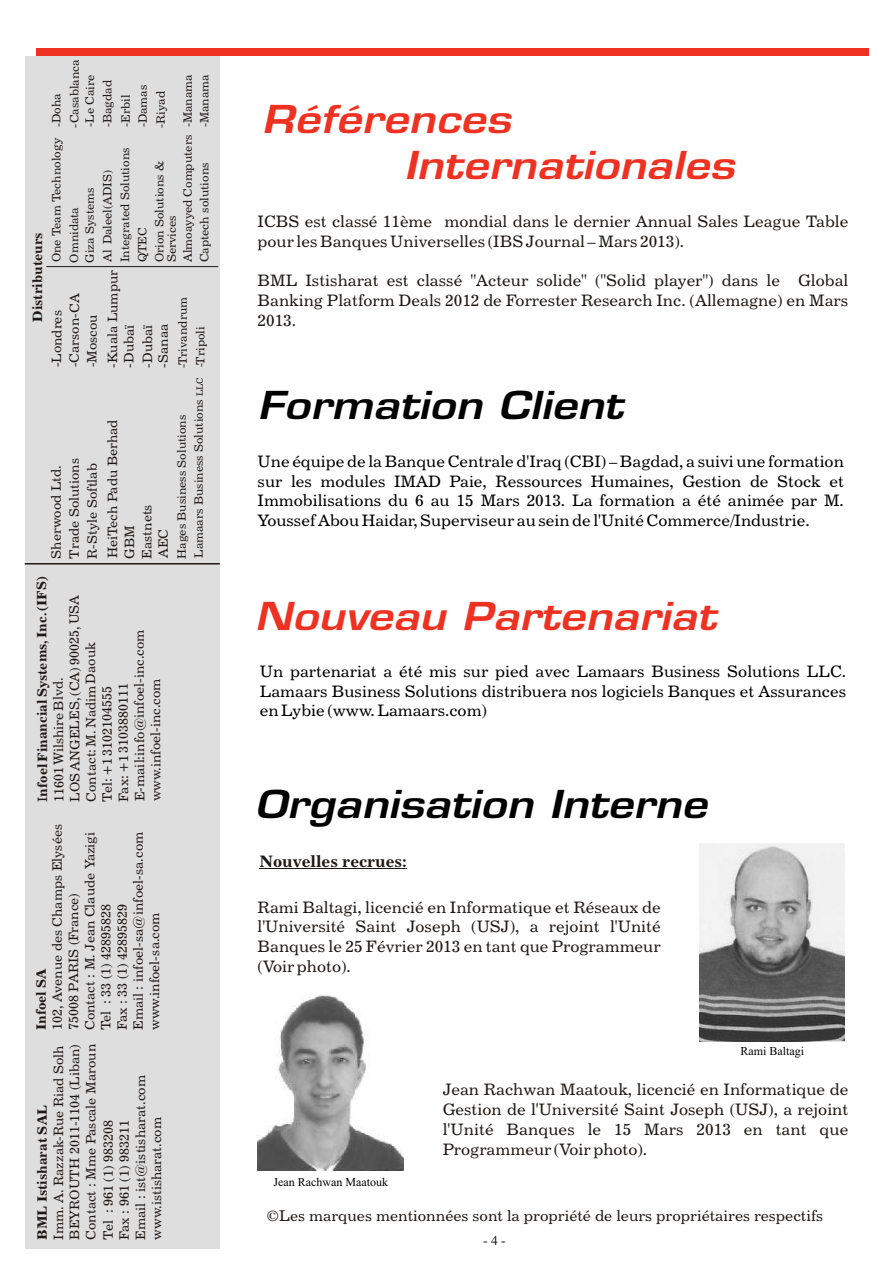
<style>
.page{position:relative;width:884px;height:1263px;background:#fff}
.page>*{position:absolute;margin:0;border:0;box-sizing:border-box;transform-origin:0 0}
.t1{font:italic 700 42.15px/46px "Eurose";color:#ef3122}
.t2{font:italic 700 42.15px "Eurose";color:#000}
.t3{font:16.5px/19.8px "Century 731 BT Roman A";color:#1f1a17;text-align:justify}
.t4{font:16.5px/19.8px "Century 731 BT Roman A";color:#000;text-align:justify}
.t5{font:16.5px "Century 731 BT Roman A,Bold";color:#1f1a17}
.t6{font:15.45px "Century 731 BT Roman A";color:#1f1a17}
.t7{font:13.5px/16.2px "Century 731 BT Roman A";color:#1f1a17}
.t8{font:13.5px "Century 731 BT Roman A,Bold";color:#1f1a17}
.t9{font:13.5px "Times New Roman";color:#1f1a17}
.t10{font:12px/17.7px "Century 731 BT Roman A";color:#1f1a17}
.t11{font:12px "Times New Roman";color:#000}
.s1{font-size:9px}
.s2{font-family:"Century 731 BT Roman A"}
</style>
<div class="page">
<img style="left:258px;top:995px;width:146px;height:175px">
<div style="left:36px;top:48px;width:832px;height:8px;background:#ef3122"></div>
<div style="left:25px;top:57px;width:195px;height:1192px;background:#dedede"></div>
<hr style="left:46px;top:266px;width:172px;height:1px;background:#1f1a17">
<hr style="left:25px;top:563px;width:195px;height:1px;background:#1f1a17">
<hr style="left:259px;top:868px;width:148px;height:1px;background:#1f1a17">
<img style="left:699px;top:843px;width:146px;height:198px">
<p class="t8" style="left:32px;top:322px;width:91px;rotate:-90deg">Distributeurs</p>
<p class="t10" style="left:49px;top:127px;width:35px;rotate:-90deg">D- oha</p>
<p class="t10" style="left:67px;top:128px;width:70px;rotate:-90deg">- sabla ca</p>
<p class="t10" style="left:68px;top:127px;width:57px;line-height:15.3px;text-align:right;rotate:-90deg">n<br>-Le Caire</p>
<p class="t10" style="left:67px;top:123px;width:17px;rotate:-90deg">Ca</p>
<p class="t10" style="left:99px;top:127px;width:49px;line-height:18.1px;rotate:-90deg">-Bagdad -Erbil</p>
<p class="t10" style="left:135px;top:127px;width:44px;rotate:-90deg">-Damas</p>
<p class="t10" style="left:153px;top:128px;width:38px;rotate:-90deg">-Riyad</p>
<p class="t10" style="left:180px;top:127px;width:54px;rotate:-90deg">-Manama</p>
<p class="t10" style="left:197px;top:127px;width:54px;rotate:-90deg">-Manama</p>
<p class="t10" style="left:180px;top:262px;width:129px;rotate:-90deg">Almoayyed Computers</p>
<p class="t10" style="left:49px;top:262px;width:126px;rotate:-90deg">One Team Technology</p>
<p class="t10" style="left:99px;top:262px;width:116px;rotate:-90deg">Al Daleel(ADIS)<br>Integrated Solutions</p>
<p class="t10" style="left:152px;top:262px;width:103px;rotate:-90deg">Orion Solutions &amp;</p>
<p class="t10" style="left:197px;top:262px;width:101px;rotate:-90deg">Captech solutions</p>
<p class="t10" style="left:67px;top:263px;width:77px;line-height:15.8px;rotate:-90deg">Omnidata<br>Giza Systems</p>
<p class="t10" style="left:164px;top:262px;width:49px;rotate:-90deg">Services</p>
<p class="t10" style="left:134px;top:262px;width:36px;rotate:-90deg">QTEC</p>
<p class="t7" style="left:49px;top:367px;width:75px;line-height:17.7px;rotate:-90deg">-Lond es -Carson-CA -Moscou</p>
<p class="t7" style="left:50px;top:329px;width:8px;rotate:-90deg">r</p>
<p class="t7" style="left:106px;top:368px;width:99px;rotate:-90deg">-Kuala L mpur</p>
<p class="t7" style="left:106px;top:313px;width:10px;rotate:-90deg">u</p>
<p class="t7" style="left:122px;top:367px;width:44px;rotate:-90deg">-Dubaï</p>
<p class="t7" style="left:156px;top:367px;width:45px;rotate:-90deg">-Sanaa</p>
<p class="t7" style="left:141px;top:367px;width:44px;rotate:-90deg">-Dubaï</p>
<p class="t7" style="left:106px;top:558px;width:140px;rotate:-90deg">HeiTech Padu Berhad</p>
<p class="t7" style="left:48px;top:559px;width:102px;line-height:18px;rotate:-90deg">Sherwood Ltd.<br>Trade Solutions<br>R-Style Softlab</p>
<p class="t7" style="left:122px;top:559px;width:56px;line-height:17.5px;rotate:-90deg">GBM<br>Eastnets</p>
<p class="t7" style="left:156px;top:558px;width:31px;rotate:-90deg">AEC</p>
<p class="t10" style="left:175px;top:368px;width:72px;rotate:-90deg">-Trivandrum -Tripoli</p>
<p class="t10" style="left:174px;top:559px;width:183px;line-height:17.1px;rotate:-90deg">Hages Business Solutions<br>Lamaars Business Solutions <span class="s1">LLC</span></p>
<p class="t8" style="left:37px;top:802px;width:227px;rotate:-90deg"><span class="s2">I</span>nfoel Fina cial Systems Inc.( FS)</p>
<p class="t7" style="left:52px;top:802px;width:208px;text-indent:76px;rotate:-90deg">r<br>LOS ANGELES, C( A) 90 25, USA</p>
<p class="t8" style="left:36px;top:606px;width:8px;rotate:-90deg">I</p>
<p class="t7" style="left:116px;top:801px;width:174px;text-align:center;rotate:-90deg">8<br>E mail: ni fo@i foel- ni c.com</p>
<p class="t8" style="left:36px;top:643px;width:5px;rotate:-90deg">,</p>
<p class="t7" style="left:84px;top:666px;width:25px;rotate:-90deg">o k</p>
<p class="t7" style="left:67px;top:802px;width:159px;line-height:16.6px;text-indent:151px;rotate:-90deg">0<br>Contact M: . N d mi Da u</p>
<p class="t7" style="left:52px;top:802px;width:126px;rotate:-90deg">11601 Wilshi e Blvd.</p>
<p class="t7" style="left:132px;top:801px;width:125px;text-indent:87px;rotate:-90deg">n www. ni foe - ni c.com</p>
<p class="t7" style="left:100px;top:801px;width:120px;text-align:center;rotate:-90deg">1<br>Fax: +1 31038 0111</p>
<p class="t7" style="left:100px;top:801px;width:117px;rotate:-90deg">Tel +1 3 02104555</p>
<p class="t7" style="left:84px;top:717px;width:9px;rotate:-90deg">a</p>
<p class="t8" style="left:37px;top:731px;width:10px;rotate:-90deg">n</p>
<p class="t7" style="left:149px;top:736px;width:6px;rotate:-90deg">l</p>
<p class="t7" style="left:100px;top:782px;width:5px;rotate:-90deg">:</p>
<p class="t7" style="left:133px;top:791px;width:6px;rotate:-90deg">-</p>
<p class="t7" style="left:50px;top:1030px;width:207px;rotate:-90deg">102, Avenue des Champs Elysées<br>75008 PARIS (France)<br>Contact : M. Jean Claude Yazigi<br>Tel : 33 (1) 42895828<br>Fax : 33 (1) 42895829<br>Email : infoel-sa@infoel-sa.com www.infoel-sa.com</p>
<p class="t8" style="left:36px;top:1030px;width:63px;rotate:-90deg">Infoel SA</p>
<p class="t7" style="left:51px;top:1240px;width:197px;rotate:-90deg">Imm. A. Razzak-Rue Riad Solh<br>BEYROUTH 2011-1104 (Liban)<br>Contact : Mme Pascale Maroun<br>Tel : 961 (1) 983208<br>Fax : 961 (1) 983211<br>Email : ist@istisharat.com www.istisharat.com</p>
<p class="t8" style="left:37px;top:1240px;width:136px;rotate:-90deg">BML Istisharat SAL</p>
<h1 class="t1" style="left:404px;top:96px;width:332px;text-indent:-142px">Références<br>Internationales</h1>
<p class="t3" style="left:258px;top:213px;width:592px">ICBS est classé 11ème mondial dans le dernier Annual Sales League Table pour les Banques Universelles (IBS Journal – Mars 2013).</p>
<p class="t3" style="left:258px;top:272px;width:592px">BML Istisharat est classé ''Acteur solide'' (''Solid player'') dans le Global Banking Platform Deals 2012 de Forrester Research Inc. (Allemagne) en Mars 2013.</p>
<h1 class="t2" style="left:258px;top:382px;width:367px">Formation Client</h1>
<p class="t4" style="left:258px;top:453px;width:588px">Une équipe de la Banque Centrale d'Iraq (CBI) – Bagdad, a suivi une formation sur les modules IMAD Paie, Ressources Humaines, Gestion de Stock et Immobilisations du 6 au 15 Mars 2013. La formation a été animée par M.<br>Youssef Abou Haidar, Superviseur au sein de l'Unité Commerce/Industrie.</p>
<h1 class="t1" style="left:255px;top:593px;width:463px">Nouveau Partenariat</h1>
<p class="t4" style="left:260px;top:663px;width:588px">Un partenariat a été mis sur pied avec Lamaars Business Solutions LLC.<br>Lamaars Business Solutions distribuera nos logiciels Banques et Assurances en Lybie (www. Lamaars.com)</p>
<h1 class="t2" style="left:255px;top:780px;width:454px">Organisation Interne</h1>
<p class="t5" style="left:259px;top:854px;width:149px">Nouvelles recrues:</p>
<p class="t3" style="left:258px;top:898px;width:405px">Rami Baltagi, licencié en Informatique et Réseaux de l'Université Saint Joseph (USJ), a rejoint l'Unité Banques le 25 Février 2013 en tant que Programmeur (Voir photo).</p>
<p class="t11" style="left:740px;top:1047px;width:65px">Rami Baltagi</p>
<p class="t11" style="left:274px;top:1177px;width:116px">Jean Rachwan Maatouk</p>
<p class="t3" style="left:443px;top:1081px;width:407px">Jean Rachwan Maatouk, licencié en Informatique de Gestion de l'Université Saint Joseph (USJ), a rejoint l'Unité Banques le 15 Mars 2013 en tant que Programmeur (Voir photo).</p>
<p class="t6" style="left:267px;top:1209px;width:558px">©Les marques mentionnées sont la propriété de leurs propriétaires respectifs</p>
<p class="t9" style="left:483px;top:1236px;width:24px">- 4 -</p>
</div>
